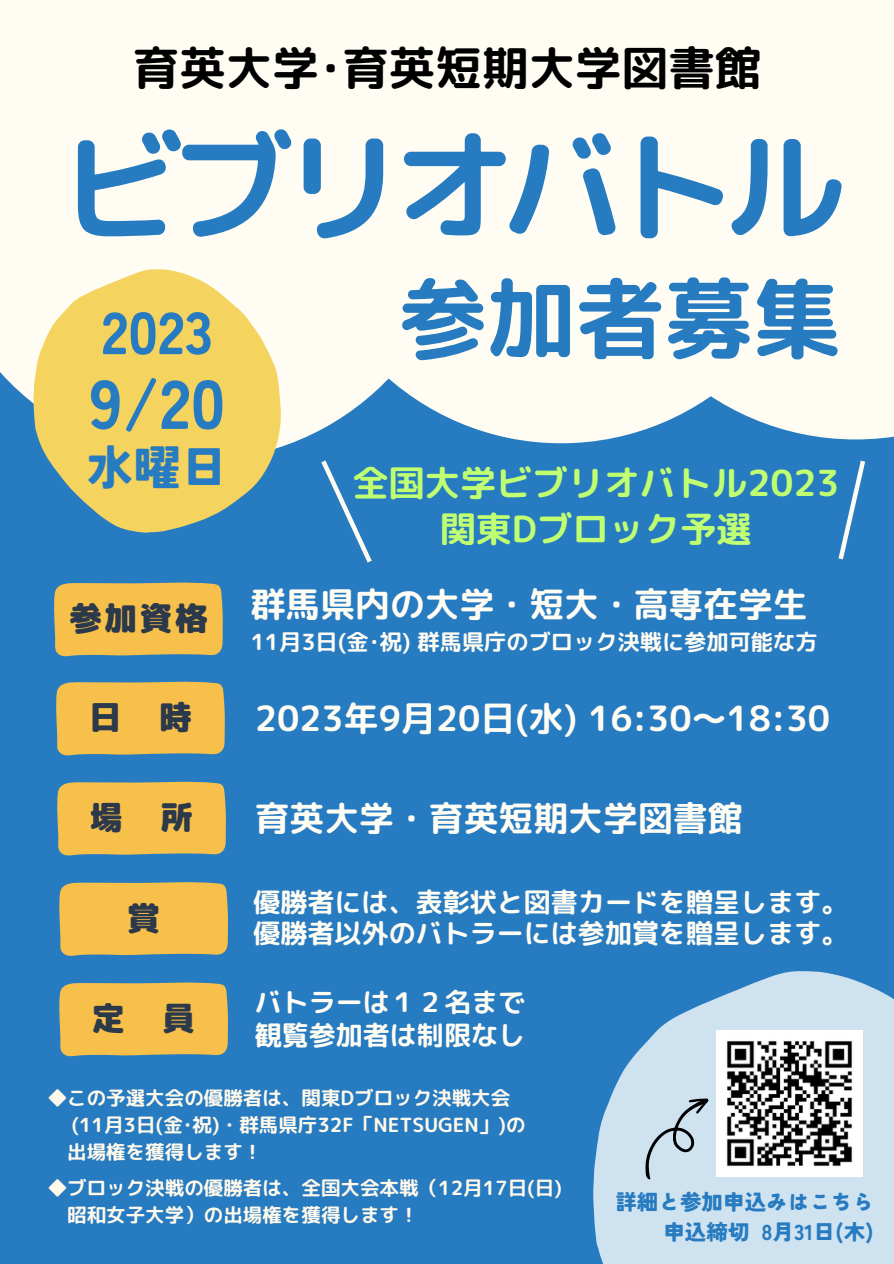
<style>
.page{position:relative;width:894px;height:1264px;background:#fff}
.page>*{position:absolute;margin:0;border:0;box-sizing:border-box;transform-origin:0 0}
.t1{font:123.15px "rounded mplus 1 p bold";color:#277bc0}
.t2{font:88.5px "rounded mplus 1 p bold";color:#277bc0}
.t3{font:900 68.55px "Tsunagi Gothic";color:#277bc0}
.t4{font:900 59.25px "Tsunagi Gothic";color:#277bc0}
.t5{font:900 47.1px "Tsunagi Gothic";color:#277bc0}
.t6{font:46.5px "rounded mplus 1 p bold";color:#000}
.t7{font:35.85px "rounded mplus 1 p bold";color:#c1ff72}
.t8{font:34.8px "rounded mplus 1 p bold";color:#fefcf3}
.t9{font:32.4px "rounded mplus 1 p black";color:#2c394b}
.t10{font:27px "rounded mplus 1 p bold";color:#fefcf3}
.t11{font:22.2px "rounded mplus 1 p bold";color:#fefcf3}
.t12{font:900 21.6px "Tsunagi Gothic";color:#277bc0}
.t13{font:19.5px "rounded mplus 1 p bold";color:#fff9eb}
</style>
<div class="page">
<div style="left:0;top:0;width:893px;height:1263px;background:#277bc0"></div>
<div style="left:0;top:0;width:298px;height:447px;background:#fefcf3"></div>
<div style="left:298px;top:0;width:310px;height:443px;background:#fefcf3"></div>
<div style="left:590px;top:0;width:303px;height:439px;background:#fefcf3"></div>
<div style="left:54px;top:582px;width:169px;height:74px;background:#f7c04a"></div>
<div style="left:57px;top:781px;width:169px;height:74px;background:#f7c04a"></div>
<div style="left:59px;top:882px;width:169px;height:73px;background:#f7c04a"></div>
<div style="left:59px;top:982px;width:169px;height:74px;background:#f7c04a"></div>
<div style="left:56px;top:681px;width:169px;height:74px;background:#f7c04a"></div>
<svg style="left:34px;top:270px;width:247px;height:262px;background:#dece79"></svg>
<svg style="left:593px;top:971px;width:300px;height:292px;fill:#cfe2f0"></svg>
<svg style="left:838px;top:460px;width:28px;height:100px"></svg>
<svg style="left:321px;top:460px;width:51px;height:103px"></svg>
<svg style="left:627px;top:1090px;width:99px;height:91px;background:#c0d1de"></svg>
<img style="left:716px;top:1030px;width:146px;height:146px">
<p class="t6" style="left:133px;top:35px;width:630px">育英大学･育英短期大学図書館</p>
<p class="t1" style="left:61px;top:99px;width:786px">ビブリオバトル</p>
<p class="t4" style="left:101px;top:302px;width:113px">2023</p>
<p class="t3" style="left:89px;top:368px;width:137px">9/20</p>
<p class="t5" style="left:87px;top:444px;width:143px">水曜日</p>
<p class="t9" style="left:69px;top:595px;width:139px">参加資格</p>
<p class="t9" style="left:89px;top:694px;width:104px">日 時</p>
<p class="t9" style="left:90px;top:794px;width:104px">場 所</p>
<p class="t9" style="left:127px;top:895px;width:34px">賞</p>
<p class="t9" style="left:92px;top:995px;width:104px">定 員</p>
<p class="t2" style="left:398px;top:256px;width:444px">参加者募集</p>
<p class="t7" style="left:352px;top:458px;width:488px">全国大学ビブリオバトル2023</p>
<p class="t7" style="left:440px;top:503px;width:313px">関東Dブロック予選</p>
<p class="t8" style="left:251px;top:579px;width:558px">群馬県内の大学・短大・高専在学生</p>
<p class="t11" style="left:251px;top:626px;width:568px">11月3日(金･祝) 群馬県庁のブロック決戦に参加可能な方</p>
<p class="t8" style="left:254px;top:693px;width:577px">2023年9月20日(水) 16:30～18:30</p>
<p class="t8" style="left:254px;top:793px;width:489px">育英大学・育英短期大学図書館</p>
<p class="t10" style="left:253px;top:882px;width:596px">優勝者には、表彰状と図書カードを贈呈します。</p>
<p class="t10" style="left:253px;top:914px;width:596px">優勝者以外のバトラーには参加賞を贈呈します。</p>
<p class="t10" style="left:254px;top:983px;width:272px">バトラーは１２名まで</p>
<p class="t10" style="left:254px;top:1015px;width:272px">観覧参加者は制限なし</p>
<p class="t13" style="left:48px;top:1083px;width:464px">◆この予選大会の優勝者は、関東Dブロック決戦大会</p>
<p class="t13" style="left:71px;top:1110px;width:455px">(11月3日(金･祝)・群馬県庁32F「NETSUGEN」)の</p>
<p class="t13" style="left:67px;top:1137px;width:197px">出場権を獲得します！</p>
<p class="t13" style="left:48px;top:1174px;width:516px">◆ブロック決戦の優勝者は、全国大会本戦（12月17日(日)</p>
<p class="t13" style="left:67px;top:1201px;width:353px">昭和女子大学）の出場権を獲得します！</p>
<p class="t12" style="left:615px;top:1191px;width:260px">詳細と参加申込みはこちら</p>
<p class="t12" style="left:663px;top:1220px;width:212px">申込締切 8月31日(木)</p>
</div>
